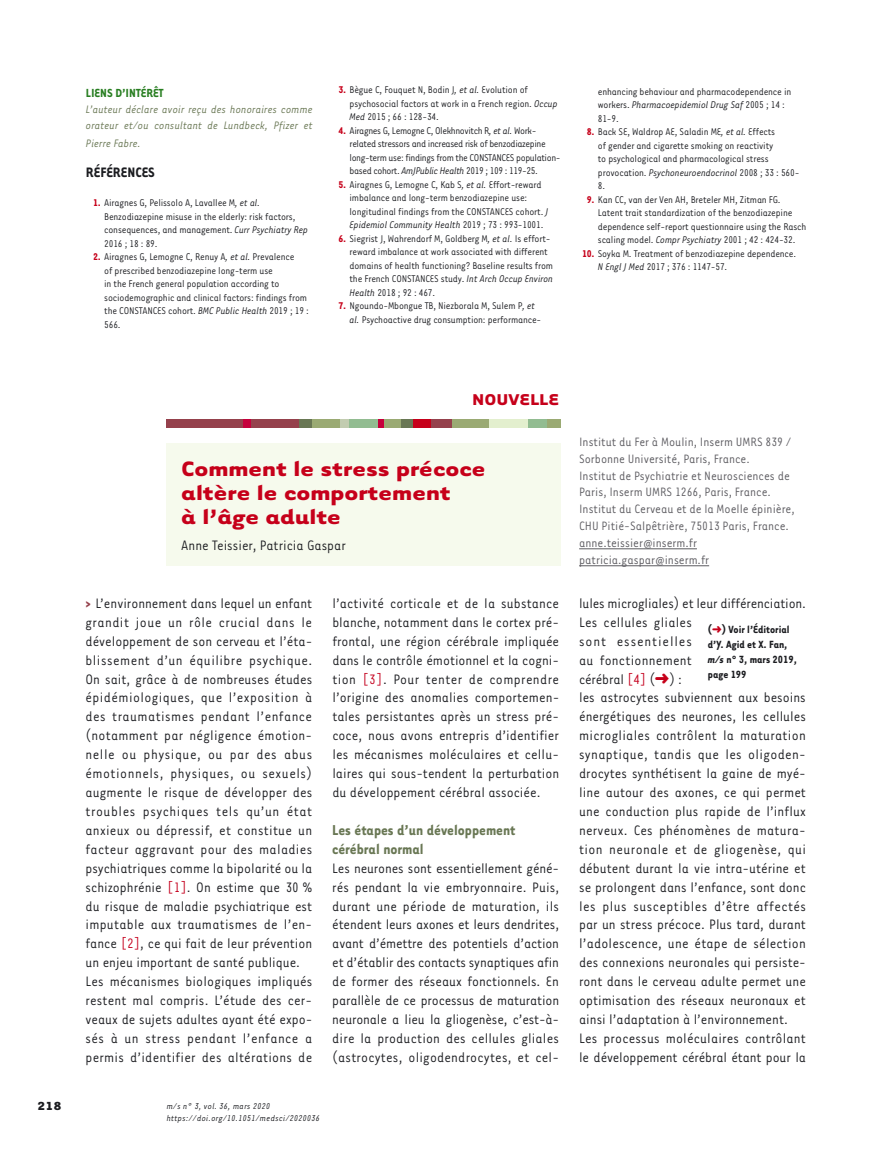
<style>
.page{position:relative;width:892px;height:1149px;background:#fff}
.page>*{position:absolute;margin:0;border:0;box-sizing:border-box;transform-origin:0 0}
.t1{font:700 24px/24px "Tarzana Wide";color:#c6001a}
.t2{font:700 18px "Tarzana Wide";color:#c6001a}
.t3{font:700 16.5px/18.9px "Tarzana Narrow";color:#697754}
.t4{font:15.75px/18.9px "Tarzana Narrow";letter-spacing:.005em;color:#1b1c20}
.t5{font:700 15.75px "Tarzana Narrow";color:#1b1c20}
.t6{font:13.95px/17px "Tarzana Narrow";color:#5c5b60}
.t7{font:700 13.5px "Tarzana Narrow";color:#287e21}
.t8{font:700 13.5px "Tarzana Wide";color:#1b1c20}
.t9{font:italic 12.45px/15.9px "Tarzana Narrow";color:#697754}
.t10{font:700 12px/15px "Tarzana Narrow";color:#1b1c20}
.t11{font:11.25px/13.5px "Tarzana Narrow";letter-spacing:-.015em;color:#1b1c20}
.t12{font:11.25px/13.5px "Tarzana Narrow";letter-spacing:-.035em;color:#1b1c20}
.t13{font:italic 9.75px/11.7px "Tarzana Narrow";letter-spacing:.025em;color:#1b1c20}
.s1{font-weight:700;color:#c6001a}
.s2{font-style:italic}
.s3{font-weight:700;color:#95414c}
.s4{color:#c4001e}
</style>
<div class="page">
<div style="left:166px;top:419px;width:133px;height:9px;background:#95414c"></div>
<div style="left:299px;top:419px;width:26px;height:9px;background:#697754"></div>
<div style="left:399px;top:419px;width:13px;height:9px;background:#697754"></div>
<div style="left:312px;top:419px;width:29px;height:9px;background:#9aaa73"></div>
<div style="left:348px;top:419px;width:29px;height:9px;background:#92bc91"></div>
<div style="left:527px;top:419px;width:20px;height:9px;background:#92bc91"></div>
<div style="left:382px;top:419px;width:18px;height:9px;background:#9aaa73"></div>
<div style="left:546px;top:419px;width:14px;height:9px;background:#9aaa73"></div>
<div style="left:451px;top:419px;width:39px;height:9px;background:#9aaa73"></div>
<div style="left:489px;top:419px;width:39px;height:9px;background:#e3efce"></div>
<div style="left:340px;top:419px;width:8px;height:9px;background:#c2ccb0"></div>
<div style="left:244px;top:419px;width:7px;height:9px;background:#c6003c"></div>
<div style="left:377px;top:419px;width:6px;height:9px;background:#c6003c"></div>
<div style="left:412px;top:419px;width:27px;height:9px;background:#c6001a"></div>
<div style="left:431px;top:419px;width:21px;height:9px;background:#95414c"></div>
<div style="left:166px;top:443px;width:394px;height:122px;background:#f6faed"></div>
<hr style="left:579px;top:548px;width:117px;height:1px;background:#5c5b60">
<hr style="left:579px;top:565px;width:130px;height:1px;background:#5c5b60">
<p class="t7" style="left:86px;top:87px;width:79px">LIENS D’INTÉRÊT</p>
<p class="t9" style="left:86px;top:102px;width:228px">L’auteur déclare avoir reçu des honoraires comme orateur et/ou consultant de Lundbeck, Pfizer et</p>
<p class="t9" style="left:86px;top:136px;width:56px">Pierre Fabre.</p>
<p class="t5" style="left:86px;top:166px;width:70px">RÉFÉRENCES</p>
<p class="t11" style="left:104px;top:196px;width:205px;text-indent:-11px"><span class="s1">1.</span> Airagnes G, Pelissolo A, Lavallee M<span class="s2">, et al.<br></span>Benzodiazepine misuse in the elderly: risk factors, consequences, and management. <span class="s2">Curr Psychiatry Rep </span>2016 ; 18 : 89.</p>
<p class="t11" style="left:104px;top:250px;width:206px;text-indent:-11px"><span class="s1">2.</span> Airagnes G, Lemogne C, Renuy A<span class="s2">, et al.</span> Prevalence<br>of prescribed benzodiazepine long-term use<br>in the French general population according to sociodemographic and clinical factors: findings from the CONSTANCES cohort. <span class="s2">BMC Public Health</span> 2019 ; 19 :<br>566.</p>
<p class="t11" style="left:349px;top:84px;width:210px;text-indent:-11px"><span class="s1">3.</span> Bègue C, Fouquet N, Bodin J<span class="s2">, et al.</span> Evolution of psychosocial factors at work in a French region. <span class="s2">Occup<br>Med</span> 2015 ; 66 : 128-34.</p>
<p class="t12" style="left:349px;top:124px;width:212px;text-indent:-11px"><span class="s1">4.</span> Airagnes G, Lemogne C, Olekhnovitch R<span class="s2">, et al.</span> Work&shy;related stressors and increased risk of benzodiazepine long-term use: findings from the CONSTANCES population&shy;based cohort. <span class="s2">AmJPublic Health</span> 2019 ; 109 : 119-25.</p>
<p class="t11" style="left:349px;top:178px;width:200px;text-indent:-11px"><span class="s1">5.</span> Airagnes G, Lemogne C, Kab S<span class="s2">, et al.</span> Effort-reward imbalance and long-term benzodiazepine use: longitudinal findings from the CONSTANCES cohort. <span class="s2">J Epidemiol Community Health</span> 2019 ; 73 : 993-1001.</p>
<p class="t11" style="left:349px;top:232px;width:205px;text-indent:-11px"><span class="s1">6.</span> Siegrist J, Wahrendorf M, Goldberg M<span class="s2">, et al.</span> Is effort&shy;reward imbalance at work associated with different domains of health functioning? Baseline results from the French CONSTANCES study. <span class="s2">Int Arch Occup Environ Health</span> 2018 ; 92 : 467.</p>
<p class="t11" style="left:349px;top:300px;width:193px;text-indent:-11px"><span class="s1">7.</span> Ngoundo-Mbongue TB, Niezborala M, Sulem P<span class="s2">, et al.</span> Psychoactive drug consumption: performance-</p>
<p class="t11" style="left:597px;top:85px;width:195px">enhancing behaviour and pharmacodependence in workers. <span class="s2">Pharmacoepidemiol Drug Saf</span> 2005 ; 14 :<br>81-9.</p>
<p class="t11" style="left:597px;top:126px;width:203px;text-indent:-11px"><span class="s1">8.</span> Back SE, Waldrop AE, Saladin ME<span class="s2">, et al.</span> Effects<br>of gender and cigarette smoking on reactivity<br>to psychological and pharmacological stress provocation. <span class="s2">Psychoneuroendocrinol</span> 2008 ; 33 : 560- 8.</p>
<p class="t11" style="left:597px;top:193px;width:210px;text-indent:-11px"><span class="s1">9.</span> Kan CC, van der Ven AH, Breteler MH, Zitman FG.<br>Latent trait standardization of the benzodiazepine dependence self-report questionnaire using the Rasch scaling model. <span class="s2">Compr Psychiatry</span> 2001 ; 42 : 424-32.</p>
<p class="t11" style="left:597px;top:247px;width:200px;text-indent:-16px"><span class="s1">10.</span> Soyka M. Treatment of benzodiazepine dependence.<br><span class="s2">N Engl J Med</span> 2017 ; 376 : 1147-57.</p>
<p class="t2" style="left:472px;top:392px;width:89px">NOUVELLE</p>
<h1 class="t1" style="left:181px;top:460px;width:306px">Comment le stress précoce altère le comportement<br>à l’âge adulte</h1>
<p class="t4" style="left:181px;top:536px;width:166px">Anne Teissier, Patricia Gaspar</p>
<p class="t4" style="left:85px;top:594px;width:228px"><span class="s3">&gt;</span> L’environnement dans lequel un enfant grandit joue un rôle crucial dans le développement de son cerveau et l’éta&shy;blissement d’un équilibre psychique.<br>On sait, grâce à de nombreuses études épidémiologiques, que l’exposition à des traumatismes pendant l’enfance (notamment par négligence émotion&shy;nelle ou physique, ou par des abus émotionnels, physiques, ou sexuels) augmente le risque de développer des troubles psychiques tels qu’un état anxieux ou dépressif, et constitue un facteur aggravant pour des maladies psychiatriques comme la bipolarité ou la schizophrénie <span class="s4">[1]</span>. On estime que 30 % du risque de maladie psychiatrique est imputable aux traumatismes de l’en&shy;fance <span class="s4">[2]</span>, ce qui fait de leur prévention un enjeu important de santé publique.<br>Les mécanismes biologiques impliqués restent mal compris. L’étude des cer&shy;veaux de sujets adultes ayant été expo&shy;sés à un stress pendant l’enfance a permis d’identifier des altérations de</p>
<p class="t4" style="left:332px;top:594px;width:228px;text-align:justify">l’activité corticale et de la substance blanche, notamment dans le cortex pré&shy;frontal, une région cérébrale impliquée dans le contrôle émotionnel et la cogni&shy;tion <span class="s4">[3]</span>. Pour tenter de comprendre l’origine des anomalies comportemen&shy;tales persistantes après un stress pré&shy;coce, nous avons entrepris d’identifier les mécanismes moléculaires et cellu&shy;laires qui sous-tendent la perturbation du développement cérébral associée.</p>
<p class="t3" style="left:332px;top:821px;width:185px">Les étapes d’un développement cérébral normal</p>
<p class="t4" style="left:332px;top:859px;width:228px;text-align:justify">Les neurones sont essentiellement géné&shy;rés pendant la vie embryonnaire. Puis, durant une période de maturation, ils étendent leurs axones et leurs dendrites, avant d’émettre des potentiels d’action et d’établir des contacts synaptiques afin de former des réseaux fonctionnels. En parallèle de ce processus de maturation neuronale a lieu la gliogenèse, c’est-à&shy;dire la production des cellules gliales (astrocytes, oligodendrocytes, et cel-</p>
<p class="t8" style="left:37px;top:1099px;width:26px">218</p>
<p class="t13" style="left:167px;top:1100px;width:155px">m/s n° 3, vol. 36, mars 2020 https://doi.org/10.1051/medsci/2020036</p>
<p class="t6" style="left:579px;top:433px;width:217px">Institut du Fer à Moulin, Inserm UMRS 839 / Sorbonne Université, Paris, France.<br>Institut de Psychiatrie et Neurosciences de Paris, Inserm UMRS 1266, Paris, France.<br>Institut du Cerveau et de la Moelle épinière, CHU Pitié-Salpêtrière, 75013 Paris, France. anne.teissier@inserm.fr patricia.gaspar@inserm.fr</p>
<p class="t4" style="left:579px;top:594px;width:228px">lules microgliales) et leur différenciation.<br>Les cellules gliales<br>sont essentielles<br>au fonctionnement<br>cérébral <span class="s4">[4]</span> ( ) :<br>les astrocytes subviennent aux besoins énergétiques des neurones, les cellules microgliales contrôlent la maturation synaptique, tandis que les oligoden&shy;drocytes synthétisent la gaine de myé&shy;line autour des axones, ce qui permet une conduction plus rapide de l’influx nerveux. Ces phénomènes de matura&shy;tion neuronale et de gliogenèse, qui débutent durant la vie intra-utérine et se prolongent dans l’enfance, sont donc les plus susceptibles d’être affectés par un stress précoce. Plus tard, durant l’adolescence, une étape de sélection des connexions neuronales qui persiste&shy;ront dans le cerveau adulte permet une optimisation des réseaux neuronaux et ainsi l’adaptation à l’environnement.<br>Les processus moléculaires contrôlant le développement cérébral étant pour la</p>
<p class="t10" style="left:707px;top:622px;width:91px">( ) Voir l’Éditorial d’Y. Agid et X. Fan, <span class="s2">m/s</span> n° 3, mars 2019, page 199</p>
</div>
